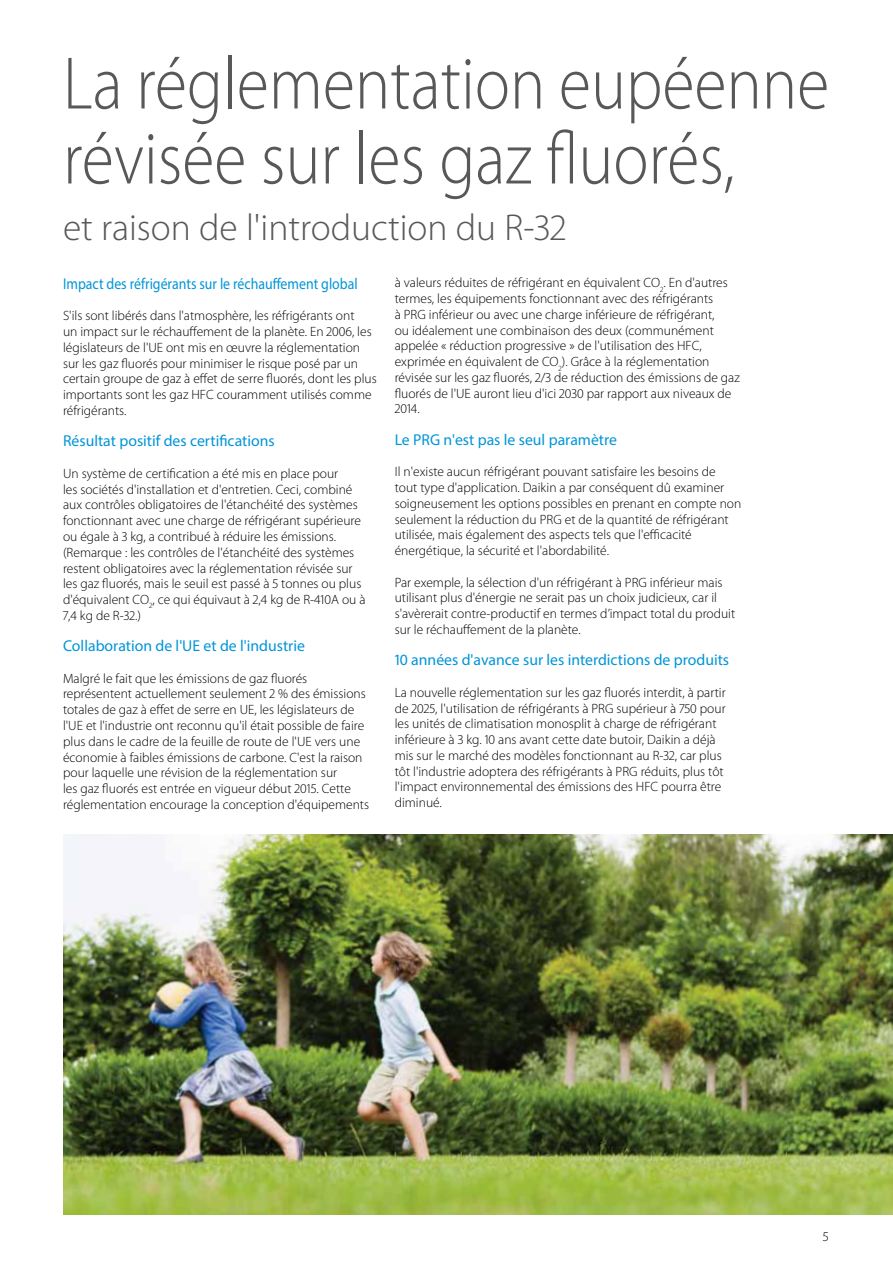
<style>
.page{position:relative;width:893px;height:1263px;background:#fff}
.page>*{position:absolute;margin:0;border:0;box-sizing:border-box;transform-origin:0 0}
.t1{font:300 75px/75px "Myriad Pro";color:#58585a;scale:.88 1}
.t2{font:300 37.5px "Myriad Pro";color:#58585a}
.t3{font:15.75px "Myriad Pro";color:#0095d8}
.t4{font:15.75px "Myriad Pro";color:#0095d8;scale:.88 1}
.t5{font:300 13.5px/15.8px "Myriad Pro";color:#000}
</style>
<div class="page">
<img style="left:63px;top:835px;width:830px;height:380px">
<h1 class="t1" style="left:63px;top:47px;width:872px">La réglementation eupéenne révisée sur les gaz fluorés,</h1>
<h2 class="t2" style="left:63px;top:207px;width:504px">et raison de l'introduction du R-32</h2>
<p class="t4" style="left:63px;top:274px;width:336px">Impact des réfrigérants sur le réchauffement global</p>
<p class="t5" style="left:63px;top:308px;width:315px">S'ils sont libérés dans l'atmosphère, les réfrigérants ont<br>un impact sur le réchauffement de la planète. En 2006, les législateurs de l'UE ont mis en œuvre la réglementation sur les gaz fluorés pour minimiser le risque posé par un certain groupe de gaz à effet de serre fluorés, dont les plus importants sont les gaz HFC couramment utilisés comme réfrigérants.</p>
<p class="t3" style="left:63px;top:431px;width:213px">Résultat positif des certifications</p>
<p class="t5" style="left:63px;top:466px;width:304px">Un système de certification a été mis en place pour<br>les sociétés d'installation et d'entretien. Ceci, combiné aux contrôles obligatoires de l'étanchéité des systèmes fonctionnant avec une charge de réfrigérant supérieure ou égale à 3 kg, a contribué à réduire les émissions. (Remarque : les contrôles de l'étanchéité des systèmes restent obligatoires avec la réglementation révisée sur les gaz fluorés, mais le seuil est passé à 5 tonnes ou plus d'équivalent CO<sub>2</sub>, ce qui équivaut à 2,4 kg de R-410A ou à 7,4 kg de R-32.)</p>
<p class="t3" style="left:63px;top:636px;width:243px">Collaboration de l'UE et de l'industrie</p>
<p class="t5" style="left:63px;top:671px;width:308px">Malgré le fait que les émissions de gaz fluorés représentent actuellement seulement 2 % des émissions totales de gaz à effet de serre en UE, les législateurs de l'UE et l'industrie ont reconnu qu'il était possible de faire plus dans le cadre de la feuille de route de l'UE vers une économie à faibles émissions de carbone. C'est la raison pour laquelle une révision de la réglementation sur<br>les gaz fluorés est entrée en vigueur début 2015. Cette réglementation encourage la conception d'équipements</p>
<p class="t5" style="left:395px;top:275px;width:346px">à valeurs réduites de réfrigérant en équivalent CO<sub>2</sub>. En d'autres termes, les équipements fonctionnant avec des réfrigérants<br>à PRG inférieur ou avec une charge inférieure de réfrigérant,<br>ou idéalement une combinaison des deux (communément appelée « réduction progressive » de l'utilisation des HFC, exprimée en équivalent de CO<sub>2</sub>). Grâce à la réglementation révisée sur les gaz fluorés, 2/3 de réduction des émissions de gaz fluorés de l'UE auront lieu d'ici 2030 par rapport aux niveaux de 2014.</p>
<p class="t3" style="left:395px;top:430px;width:224px">Le PRG n'est pas le seul paramètre</p>
<p class="t5" style="left:395px;top:464px;width:348px">Il n'existe aucun réfrigérant pouvant satisfaire les besoins de tout type d'application. Daikin a par conséquent dû examiner soigneusement les options possibles en prenant en compte non seulement la réduction du PRG et de la quantité de réfrigérant utilisée, mais également des aspects tels que l'efficacité énergétique, la sécurité et l'abordabilité.</p>
<p class="t5" style="left:395px;top:574px;width:342px">Par exemple, la sélection d'un réfrigérant à PRG inférieur mais utilisant plus d'énergie ne serait pas un choix judicieux, car il s'avèrerait contre-productif en termes d’impact total du produit sur le réchauffement de la planète.</p>
<p class="t3" style="left:395px;top:650px;width:336px">10 années d'avance sur les interdictions de produits</p>
<p class="t5" style="left:395px;top:685px;width:332px">La nouvelle réglementation sur les gaz fluorés interdit, à partir de 2025, l'utilisation de réfrigérants à PRG supérieur à 750 pour les unités de climatisation monosplit à charge de réfrigérant inférieure à 3 kg. 10 ans avant cette date butoir, Daikin a déjà mis sur le marché des modèles fonctionnant au R-32, car plus tôt l'industrie adoptera des réfrigérants à PRG réduits, plus tôt l'impact environnemental des émissions des HFC pourra être diminué.</p>
<p class="t5" style="left:823px;top:1228px;width:8px">5</p>
</div>
